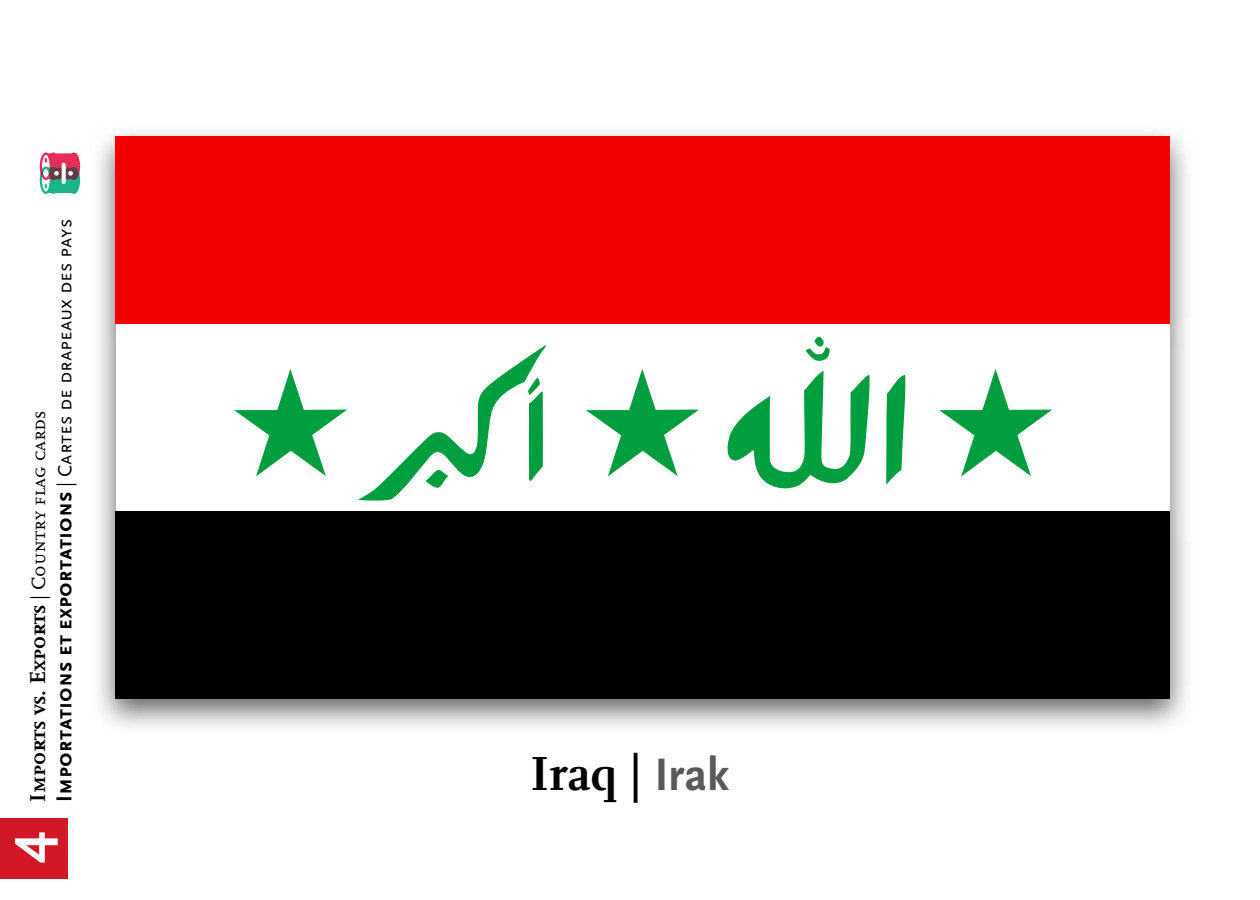
<style>
.page{position:relative;width:1260px;height:900px;background:#fff}
.page>*{position:absolute;margin:0;border:0;box-sizing:border-box;transform-origin:0 0}
.t1{font:700 60px "Scala Sans";color:#fff}
.t2{font:700 50px "Scala LF";color:#000}
.t3{font:700 22.5px "Scala Sans Caps";color:#000}
.t4{font:700 22.5px "Scala Caps";color:#000}
.s1{font-family:"Scala Caps";font-weight:400;font-size:20px}
.s2{font-weight:400;font-size:20px}
.s3{font-family:"Scala Sans";font-size:47.5px;color:#58595b}
</style>
<div class="page">
<div style="left:0;top:818px;width:68px;height:60px;background:#d21726"></div>
<svg style="left:40px;top:152px;width:40px;height:42px;background:#978488"></svg>
<svg style="left:62px;top:163px;width:4px;height:21px"></svg>
<div style="left:90px;top:123px;width:1105px;height:612px;background:#000;opacity:.6"></div>
<div style="left:116px;top:137px;width:1053px;height:562px;background:#fff"></div>
<div style="left:116px;top:512px;width:1054px;height:187px;background:#000"></div>
<div style="left:116px;top:137px;width:1054px;height:187px;background:#f30000"></div>
<svg style="left:939px;top:369px;width:113px;height:107px"></svg>
<svg style="left:358px;top:345px;width:188px;height:156px"></svg>
<svg style="left:727px;top:337px;width:179px;height:152px"></svg>
<svg style="left:234px;top:369px;width:113px;height:107px"></svg>
<svg style="left:586px;top:369px;width:113px;height:107px"></svg>
<p class="t3" style="left:52px;top:802px;width:584px;rotate:-90deg">Importations et exportations <span class="s1">|</span> <span class="s2">Cartes de drapeaux des pays</span></p>
<p class="t4" style="left:25px;top:802px;width:392px;rotate:-90deg">Imports vs. Exports <span class="s2">| Country flag cards</span></p>
<h1 class="t1" style="left:-7px;top:863px;width:33px;rotate:-90deg">4</h1>
<h2 class="t2" style="left:531px;top:746px;width:200px">Iraq | <span class="s3">Irak</span></h2>
</div>
